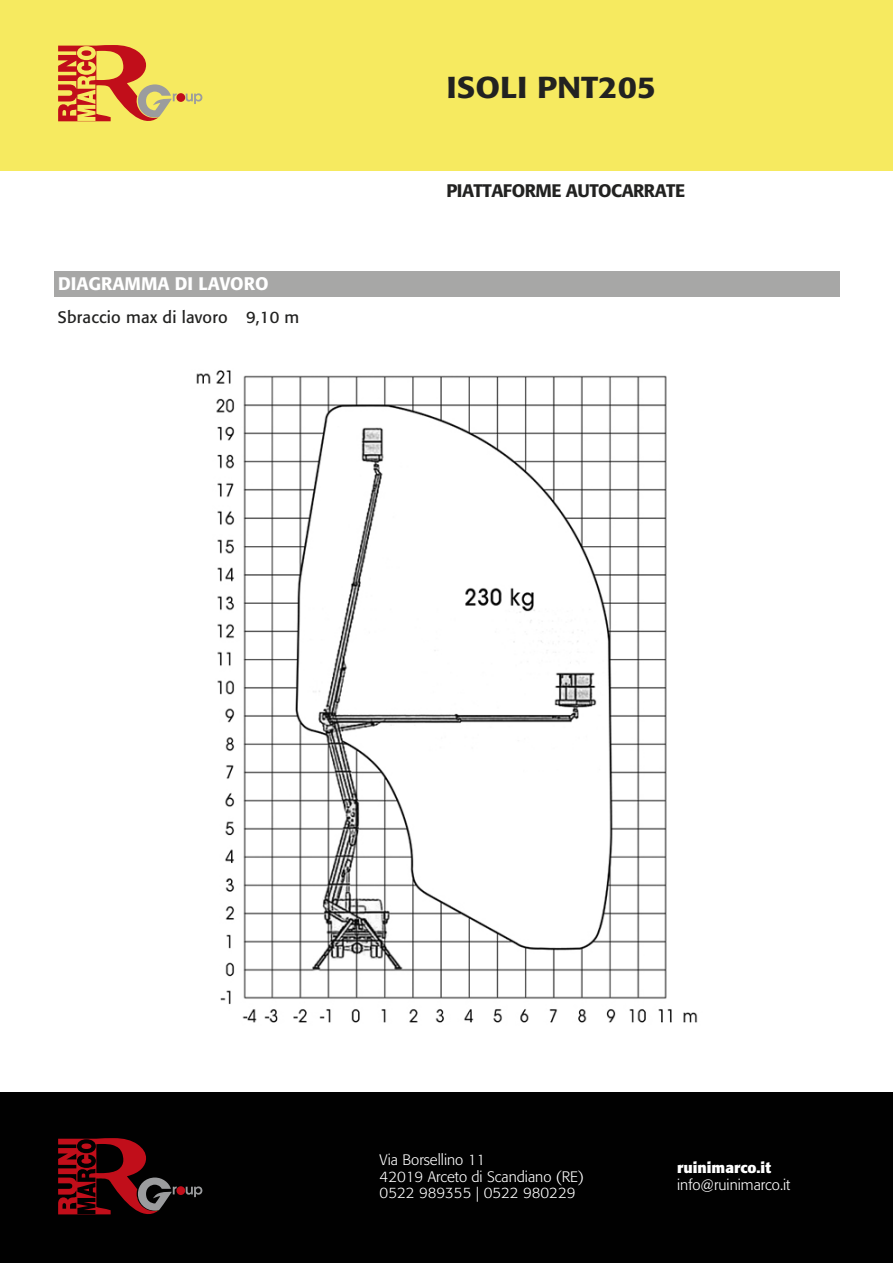
<style>
.page{position:relative;width:893px;height:1263px;background:#fff}
.page>*{position:absolute;margin:0;border:0;box-sizing:border-box;transform-origin:0 0}
.t1{font:500 30px "Formata";color:#222221;scale:1.1 1}
.t2{font:500 18px "Formata";letter-spacing:-.025em;color:#222221}
.t3{font:500 18px "Formata";color:#fff}
.t4{font:16.5px "Formata";letter-spacing:.01em;color:#222221}
.t5{font:300 15px/16.5px "Formata";color:#fff}
.t6{font:700 15px "Formata";color:#fff}
</style>
<div class="page">
<div style="left:54px;top:271px;width:785px;height:26px;background:#a7a7a6"></div>
<div style="left:0;top:0;width:893px;height:170px;background:#f6ea60"></div>
<div style="left:0;top:1093px;width:893px;height:170px;background:#010101"></div>
<svg style="left:186px;top:93px;width:16px;height:11px"></svg>
<div style="left:176px;top:93px;width:9px;height:9px;background:#c10e1a;border-radius:50%"></div>
<svg style="left:58px;top:45px;width:119px;height:77px"></svg>
<svg style="left:186px;top:1186px;width:16px;height:11px"></svg>
<div style="left:176px;top:1186px;width:9px;height:9px;background:#c10e1a;border-radius:50%"></div>
<svg style="left:58px;top:1138px;width:119px;height:77px"></svg>
<img style="left:196px;top:370px;width:502px;height:653px">
<p class="t3" style="left:58px;top:272px;width:212px">DIAGRAMMA DI LAVORO</p>
<p class="t4" style="left:58px;top:307px;width:243px">Sbraccio max di lavoro 9,10 m</p>
<h1 class="t1" style="left:446px;top:68px;width:192px">ISOLI PNT205</h1>
<p class="t2" style="left:446px;top:179px;width:240px">PIATTAFORME AUTOCARRATE</p>
<p class="t5" style="left:380px;top:1152px;width:206px">Via Borsellino 11<br>42019 Arceto di Scandiano (RE)<br>0522 989355 | 0522 980229</p>
<p class="t6" style="left:677px;top:1158px;width:95px">ruinimarco.it</p>
<p class="t5" style="left:677px;top:1176px;width:115px">info@ruinimarco.it</p>
</div>
